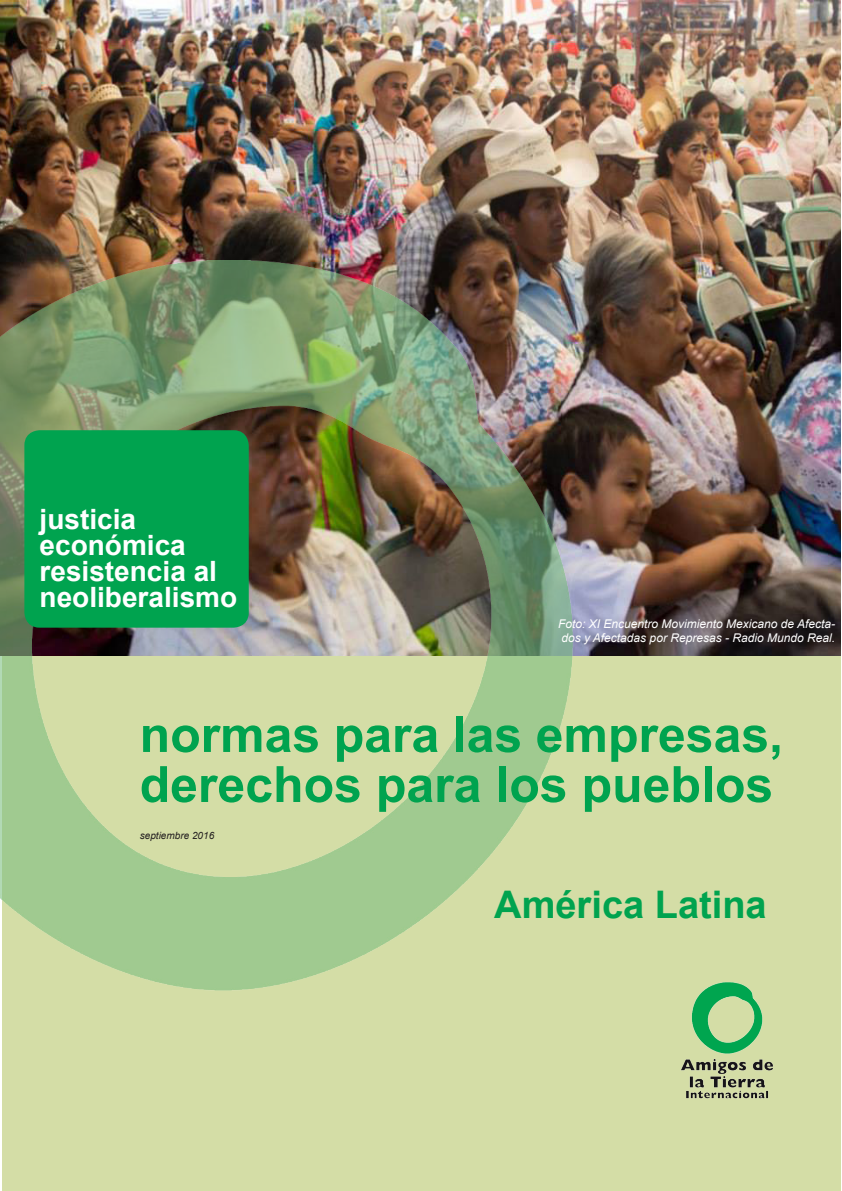
<style>
.page{position:relative;width:842px;height:1191px;background:#fff}
.page>*{position:absolute;margin:0;border:0;box-sizing:border-box;transform-origin:0 0}
.t1{font:700 50px/50px "Arial";color:#00a34f}
.t2{font:700 38px "Arial";color:#00a34f}
.t3{font:700 28px/26px "Arial";color:#fff}
.t4{font:italic 12px/14.4px "Arial";color:#fff}
.t5{font:italic 10px "Arial";color:#231f20}
</style>
<div class="page">
<img style="left:0;top:1px;width:840px;height:655px">
<div style="left:2px;top:656px;width:838px;height:535px;background:#d4dda6"></div>
<img style="left:0;top:260px;width:610px;height:731px">
<div style="left:24px;top:430px;width:225px;height:197px;background:#00a34f;border-radius:15px"></div>
<img style="left:681px;top:982px;width:92px;height:117px">
<h3 class="t3" style="left:40px;top:507px;width:199px">justicia económica resistencia al neoliberalismo</h3>
<p class="t4" style="left:558px;top:616px;width:279px">Foto: XI Encuentro Movimiento Mexicano de Afecta-- dos y Afectadas por Represas -- Radio Mundo Real.</p>
<h1 class="t1" style="left:140px;top:709px;width:645px">normas para las empresas, derechos para los pueblos</h1>
<p class="t5" style="left:140px;top:830px;width:76px">septiembre 2016</p>
<h2 class="t2" style="left:494px;top:883px;width:274px">América Latina</h2>
</div>
